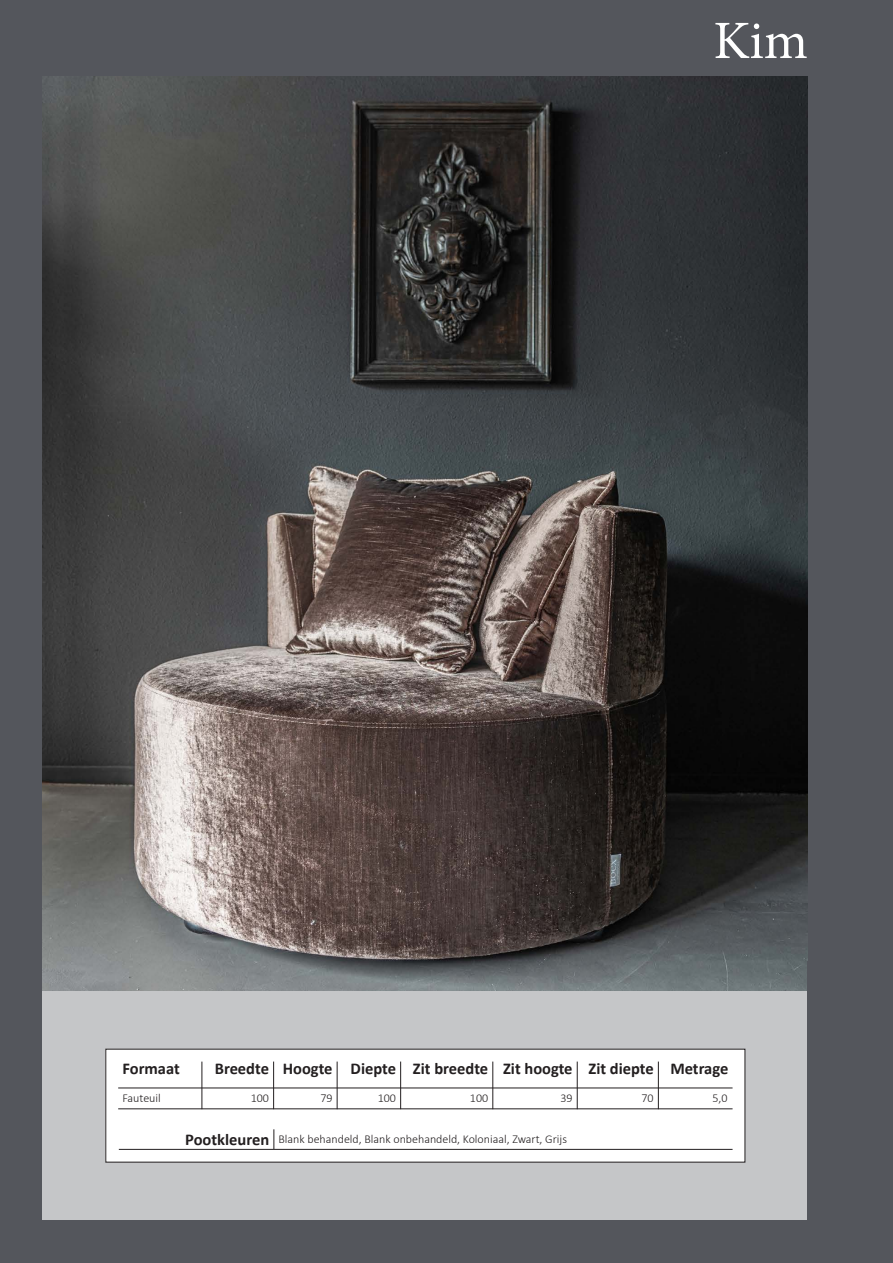
<style>
.page{position:relative;width:893px;height:1263px;background:#fff}
.page>*{position:absolute;margin:0;border:0;box-sizing:border-box;transform-origin:0 0}
.t1{font:54px "Minion Pro";color:#fff}
.t2{font:700 16.5px "Calibri";color:#231f20}
.t3{font:300 12px "Calibri";color:#231f20}
</style>
<div class="page">
<div style="left:42px;top:991px;width:766px;height:229px;background:#c5c6c8"></div>
<div style="left:106px;top:1049px;width:639px;height:113px;background:#fff"></div>
<div style="left:0;top:1220px;width:838px;height:43px;background:#54565c"></div>
<div style="left:0;top:980px;width:42px;height:283px;background:#54565c"></div>
<div style="left:0;top:0;width:893px;height:991px;background:#54565c"></div>
<hr style="left:202px;top:1061px;width:1px;height:48px;background:#231f20">
<hr style="left:118px;top:1087px;width:615px;height:1px;background:#231f20">
<svg style="left:273px;top:1129px;width:1px;height:20px"></svg>
<hr style="left:119px;top:1149px;width:614px;height:1px;background:#231f20">
<hr style="left:273px;top:1061px;width:1px;height:48px;background:#231f20">
<hr style="left:337px;top:1061px;width:1px;height:48px;background:#231f20">
<hr style="left:400px;top:1061px;width:1px;height:48px;background:#231f20">
<hr style="left:492px;top:1061px;width:1px;height:48px;background:#231f20">
<hr style="left:577px;top:1061px;width:1px;height:48px;background:#231f20">
<hr style="left:658px;top:1061px;width:1px;height:48px;background:#231f20">
<hr style="left:118px;top:1108px;width:615px;height:1px;background:#231f20">
<img style="left:43px;top:77px;width:765px;height:914px">
<div style="left:808px;top:961px;width:85px;height:302px;background:#54565c"></div>
<p class="t1" style="left:713px;top:5px;width:96px">Kim</p>
<p class="t2" style="left:283px;top:1057px;width:51px">Hoogte</p>
<p class="t2" style="left:351px;top:1057px;width:47px">Diepte</p>
<p class="t2" style="left:413px;top:1057px;width:77px">Zit breedte</p>
<p class="t2" style="left:503px;top:1057px;width:71px">Zit hoogte</p>
<p class="t2" style="left:588px;top:1057px;width:67px">Zit diepte</p>
<p class="t2" style="left:670px;top:1057px;width:59px">Metrage</p>
<p class="t2" style="left:122px;top:1057px;width:59px">Formaat</p>
<p class="t2" style="left:215px;top:1057px;width:56px">Breedte</p>
<p class="t3" style="left:122px;top:1090px;width:40px">Fauteuil</p>
<p class="t2" style="left:185px;top:1127px;width:85px">Pootkleuren</p>
<p class="t3" style="left:278px;top:1131px;width:290px">Blank behandeld, Blank onbehandeld, Koloniaal, Zwart, Grijs</p>
<p class="t3" style="left:251px;top:1090px;width:20px">100</p>
<p class="t3" style="left:320px;top:1090px;width:14px">79</p>
<p class="t3" style="left:378px;top:1090px;width:20px">100</p>
<p class="t3" style="left:470px;top:1090px;width:20px">100</p>
<p class="t3" style="left:560px;top:1090px;width:14px">39</p>
<p class="t3" style="left:642px;top:1090px;width:14px">70</p>
<p class="t3" style="left:713px;top:1090px;width:17px">5,0</p>
</div>
